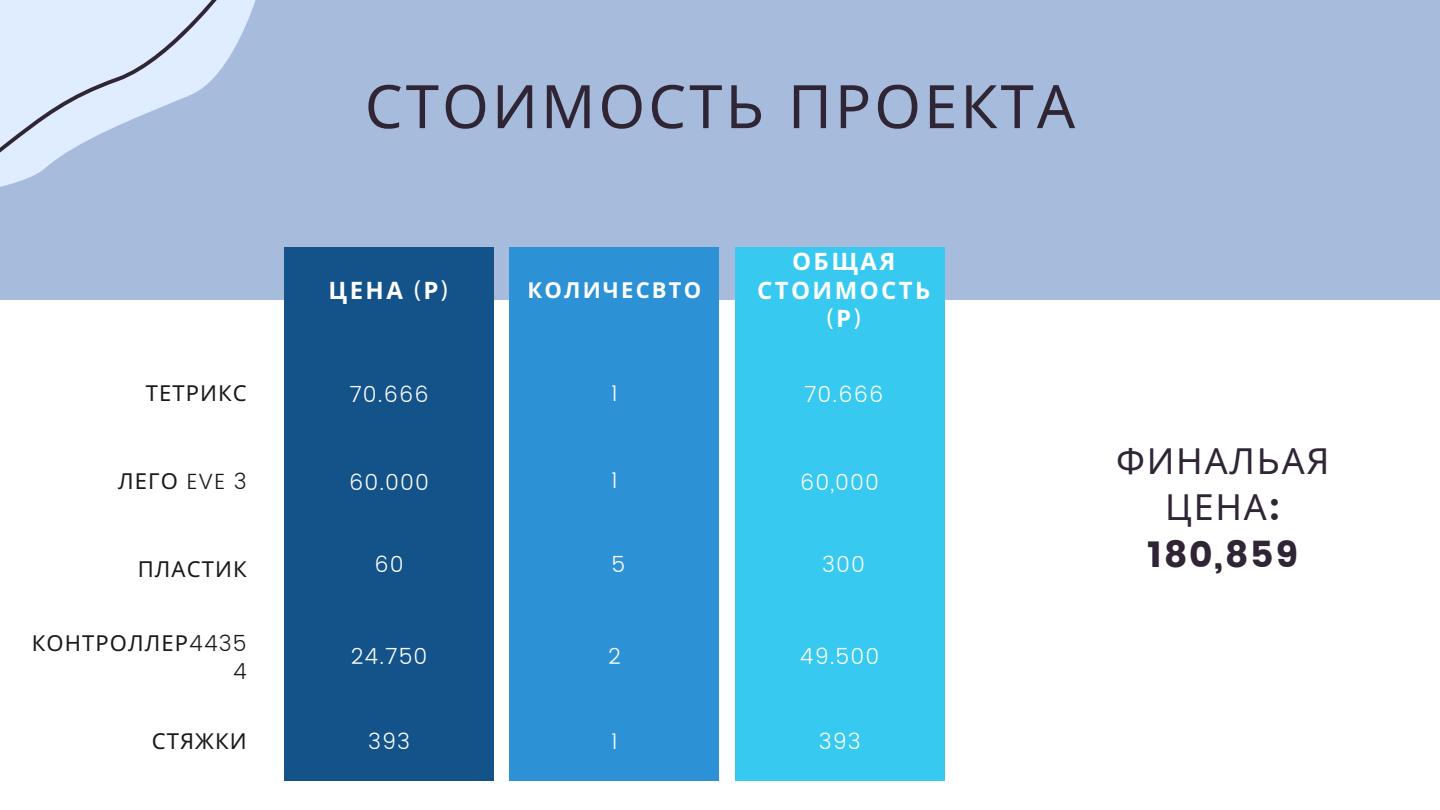
<style>
.page{position:relative;width:1440px;height:810px;background:#fff}
.page>*{position:absolute;margin:0;border:0;box-sizing:border-box;transform-origin:0 0}
.t1{font:60px "Noto Sans";letter-spacing:.05em;color:#2f2535}
.t2{font:36px/46.5px "Noto Sans";letter-spacing:.05em;color:#2f2535;text-align:center}
.t3{font:700 24px/28.5px "Noto Sans";letter-spacing:.1em;color:#fff;text-align:center}
.t4{font:300 22px "Poppins";letter-spacing:.05em;color:#fff}
.t5{font:22px/28.5px "Noto Sans";letter-spacing:.05em;color:#191919;text-align:right}
.t6{font:700 22px "Noto Sans";letter-spacing:.1em;color:#fff}
.s1{font-family:"Aileron"}
.s2{font-family:"Poppins";font-weight:300}
.s3{font-family:"Poppins"}
</style>
<div class="page">
<div style="left:0;top:0;width:1440px;height:300px;background:#a7bcdc"></div>
<div style="left:284px;top:247px;width:210px;height:534px;background:#13538a"></div>
<div style="left:509px;top:247px;width:210px;height:534px;background:#2c92d5"></div>
<div style="left:735px;top:247px;width:210px;height:534px;background:#37c9ef"></div>
<svg style="left:237px;top:0;width:19px;height:43px"></svg>
<svg style="left:0;top:0;width:237px;height:187px;fill:#e0ecff"></svg>
<p class="t1" style="left:365px;top:64px;width:712px">СТОИМОСТЬ ПРОЕКТА</p>
<p class="t3" style="left:329px;top:275px;width:123px">ЦЕНА <span class="s1">(</span>Р<span class="s1">)</span></p>
<p class="t6" style="left:527px;top:275px;width:175px">КОЛИЧЕСВТО</p>
<p class="t3" style="left:757px;top:247px;width:175px">ОБЩАЯ<br>СТОИМОСТЬ <span class="s1">(</span>Р<span class="s1">)</span></p>
<p class="t5" style="left:146px;top:378px;width:102px">ТЕТРИКС</p>
<p class="t4" style="left:350px;top:381px;width:81px">70.666</p>
<p class="t4" style="left:611px;top:380px;width:8px">1</p>
<p class="t4" style="left:804px;top:381px;width:81px">70.666</p>
<p class="t5" style="left:118px;top:466px;width:130px">ЛЕГО <span class="s2">EVE 3</span></p>
<p class="t5" style="left:138px;top:554px;width:110px">ПЛАСТИК</p>
<p class="t4" style="left:349px;top:469px;width:82px">60.000</p>
<p class="t4" style="left:375px;top:552px;width:31px">60</p>
<p class="t4" style="left:611px;top:467px;width:8px">1</p>
<p class="t4" style="left:612px;top:552px;width:15px">5</p>
<p class="t4" style="left:800px;top:469px;width:81px">60,000</p>
<p class="t4" style="left:822px;top:552px;width:44px">300</p>
<p class="t2" style="left:1116px;top:437px;width:215px">ФИНАЛЬАЯ<br>ЦЕНА<span class="s3">:<br>180,859</span></p>
<p class="t5" style="left:32px;top:628px;width:216px">КОНТРОЛЛЕР<span class="s2">4435<br>4</span></p>
<p class="t4" style="left:351px;top:643px;width:78px">24.750</p>
<p class="t4" style="left:608px;top:643px;width:14px">2</p>
<p class="t4" style="left:800px;top:643px;width:81px">49.500</p>
<p class="t5" style="left:152px;top:726px;width:96px">СТЯЖКИ</p>
<p class="t4" style="left:368px;top:728px;width:43px">393</p>
<p class="t4" style="left:611px;top:728px;width:8px">1</p>
<p class="t4" style="left:819px;top:728px;width:43px">393</p>
</div>
